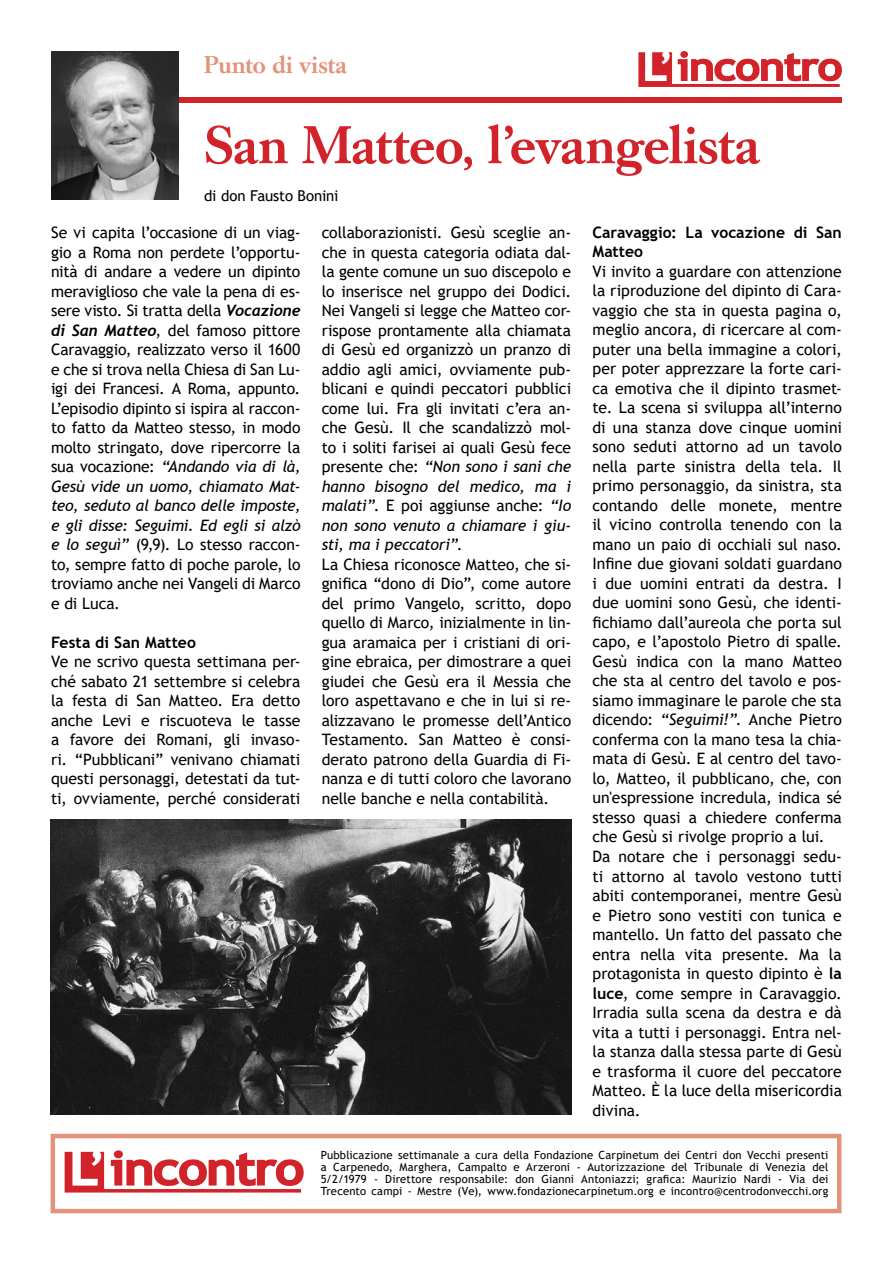
<style>
.page{position:relative;width:893px;height:1263px;background:#fff}
.page>*{position:absolute;margin:0;border:0;box-sizing:border-box;transform-origin:0 0}
.t1{font:500 52.5px "Caslon Book BE";color:#d2232a}
.t2{font:500 24px "Caslon Book BE";letter-spacing:.015em;color:#e5927a}
.t3{font:15.75px/19.5px "Trebuchet MS";color:#000;text-align:justify}
.t4{font:700 15.75px/19.5px "Trebuchet MS";letter-spacing:.005em;color:#000}
.t5{font:15px "Trebuchet MS";letter-spacing:-.01em;color:#000}
.t6{font:11.25px/12px "Trebuchet MS";letter-spacing:.015em;color:#000;text-align:justify}
.s1{font-family:"Trebuchet";font-weight:700;font-style:italic}
.s2{font-style:italic}
.s3{font-weight:700}
</style>
<div class="page">
<div style="left:51px;top:1134px;width:790px;height:79px;border:4px solid #e5927a"></div>
<svg style="left:114px;top:1150px;width:9px;height:8px"></svg>
<svg style="left:65px;top:1152px;width:239px;height:40px"></svg>
<svg style="left:638px;top:52px;width:204px;height:35px"></svg>
<div style="left:52px;top:98px;width:790px;height:5px;background:#d2232a"></div>
<img style="left:51px;top:51px;width:128px;height:149px">
<img style="left:51px;top:820px;width:520px;height:295px">
<h2 class="t2" style="left:204px;top:51px;width:144px">Punto di vista</h2>
<h1 class="t1" style="left:204px;top:115px;width:557px">San Matteo, l’evangelista</h1>
<p class="t5" style="left:204px;top:186px;width:136px">di don Fausto Bonini</p>
<p class="t3" style="left:51px;top:223px;width:251px">Se vi capita l’occasione di un viag&shy;gio a Roma non perdete l’opportu&shy;nità di andare a vedere un dipinto meraviglioso che vale la pena di es&shy;sere visto. Si tratta della <span class="s1">Vocazione di San Matteo</span>, del famoso pittore Caravaggio, realizzato verso il 1600 e che si trova nella Chiesa di San Lu&shy;igi dei Francesi. A Roma, appunto.<br>L’episodio dipinto si ispira al raccon&shy;to fatto da Matteo stesso, in modo molto stringato, dove ripercorre la sua vocazione: <span class="s2">“Andando via di là, Gesù vide un uomo, chiamato Mat&shy;teo, seduto al banco delle imposte, e gli disse: Seguimi. Ed egli si alzò e lo seguì”</span> (9,9). Lo stesso raccon&shy;to, sempre fatto di poche parole, lo troviamo anche nei Vangeli di Marco e di Luca.</p>
<p class="t4" style="left:51px;top:632px;width:147px">Festa di San Matteo</p>
<p class="t3" style="left:51px;top:652px;width:251px">Ve ne scrivo questa settimana per&shy;ché sabato 21 settembre si celebra la festa di San Matteo. Era detto anche Levi e riscuoteva le tasse a favore dei Romani, gli invaso&shy;ri. “Pubblicani” venivano chiamati questi personaggi, detestati da tut&shy;ti, ovviamente, perché considerati</p>
<p class="t3" style="left:322px;top:223px;width:251px;text-align:left">collaborazionisti. Gesù sceglie an&shy;che in questa categoria odiata dal&shy;la gente comune un suo discepolo e lo inserisce nel gruppo dei Dodici.<br>Nei Vangeli si legge che Matteo cor&shy;rispose prontamente alla chiamata di Gesù ed organizzò un pranzo di addio agli amici, ovviamente pub&shy;blicani e quindi peccatori pubblici come lui. Fra gli invitati c’era an&shy;che Gesù. Il che scandalizzò mol&shy;to i soliti farisei ai quali Gesù fece presente che: <span class="s2">“Non sono i sani che hanno bisogno del medico, ma i malati”</span>. E poi aggiunse anche: <span class="s2">“Io non sono venuto a chiamare i giu&shy;sti, ma i peccatori”</span>.<br>La Chiesa riconosce Matteo, che si&shy;gnifica “dono di Dio”, come autore del primo Vangelo, scritto, dopo quello di Marco, inizialmente in lin&shy;gua aramaica per i cristiani di ori&shy;gine ebraica, per dimostrare a quei giudei che Gesù era il Messia che loro aspettavano e che in lui si re&shy;alizzavano le promesse dell’Antico Testamento. San Matteo è consi&shy;derato patrono della Guardia di Fi&shy;nanza e di tutti coloro che lavorano nelle banche e nella contabilità.</p>
<p class="t4" style="left:592px;top:223px;width:251px">Caravaggio: La vocazione di San<br>Matteo</p>
<p class="t3" style="left:592px;top:261px;width:251px;text-align:left">Vi invito a guardare con attenzione la riproduzione del dipinto di Cara&shy;vaggio che sta in questa pagina o, meglio ancora, di ricercare al com&shy;puter una bella immagine a colori, per poter apprezzare la forte cari&shy;ca emotiva che il dipinto trasmet&shy;te. La scena si sviluppa all’interno di una stanza dove cinque uomini sono seduti attorno ad un tavolo nella parte sinistra della tela. Il primo personaggio, da sinistra, sta contando delle monete, mentre il vicino controlla tenendo con la mano un paio di occhiali sul naso.<br>Infine due giovani soldati guardano i due uomini entrati da destra. I due uomini sono Gesù, che identi&shy;fichiamo dall’aureola che porta sul capo, e l’apostolo Pietro di spalle.<br>Gesù indica con la mano Matteo che sta al centro del tavolo e pos&shy;siamo immaginare le parole che sta dicendo: <span class="s2">“Seguimi!”</span>. Anche Pietro conferma con la mano tesa la chia&shy;mata di Gesù. E al centro del tavo&shy;lo, Matteo, il pubblicano, che, con un'espressione incredula, indica sé stesso quasi a chiedere conferma che Gesù si rivolge proprio a lui.<br>Da notare che i personaggi sedu&shy;ti attorno al tavolo vestono tutti abiti contemporanei, mentre Gesù e Pietro sono vestiti con tunica e mantello. Un fatto del passato che entra nella vita presente. Ma la protagonista in questo dipinto è <span class="s3">la luce</span>, come sempre in Caravaggio.<br>Irradia sulla scena da destra e dà vita a tutti i personaggi. Entra nel&shy;la stanza dalla stessa parte di Gesù e trasforma il cuore del peccatore Matteo. è la luce della misericordia divina.</p>
<p class="t6" style="left:321px;top:1149px;width:509px">Pubblicazione settimanale a cura della Fondazione Carpinetum dei Centri don Vecchi presenti a Carpenedo, Marghera, Campalto e Arzeroni <span class="s2">-</span> Autorizzazione del Tribunale di Venezia del 5/2/1979 - Direttore responsabile: don Gianni Antoniazzi; grafica: Maurizio Nardi - Via dei Trecento campi - Mestre (Ve), www.fondazionecarpinetum.org e incontro@centrodonvecchi.org</p>
</div>
